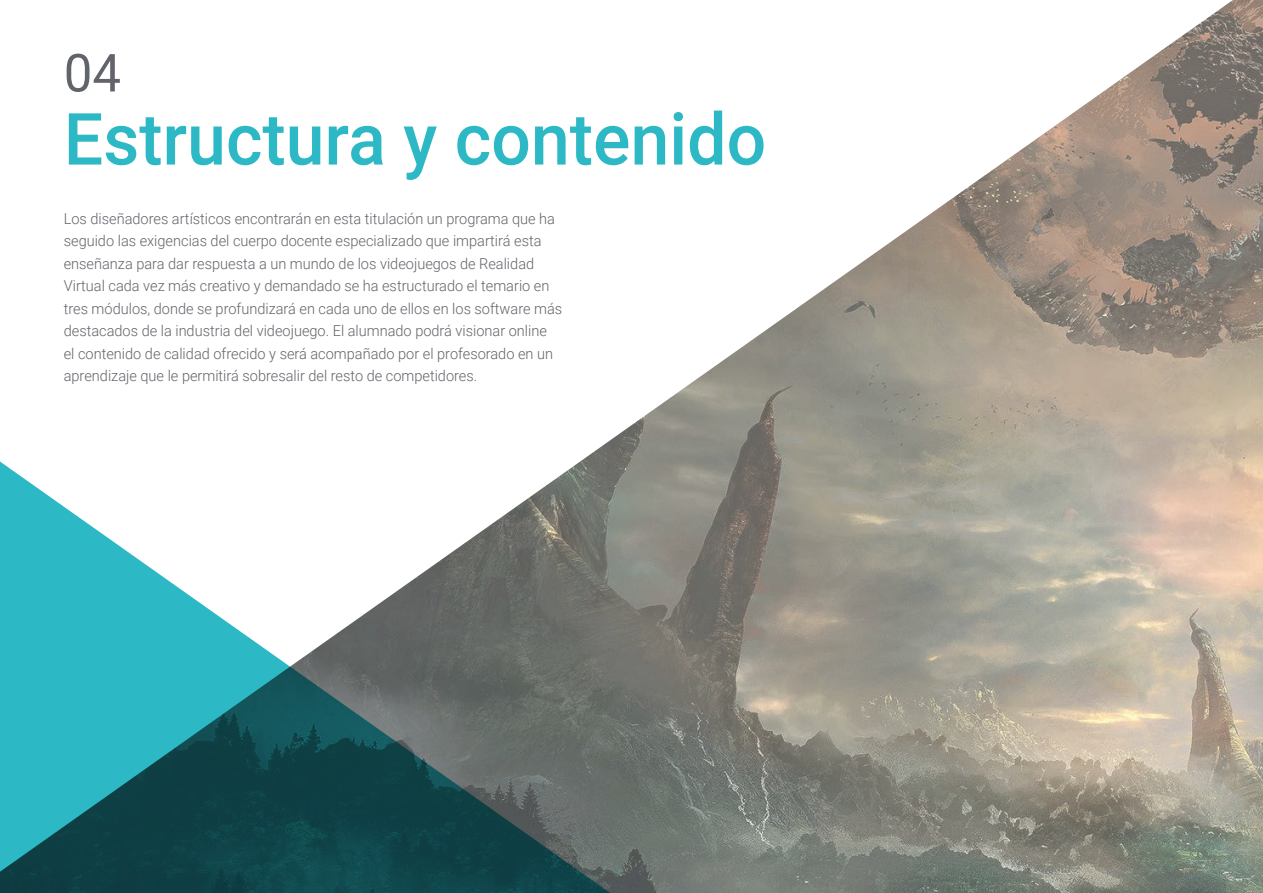
<style>
.page{position:relative;width:1263px;height:893px;background:#fff}
.page>*{position:absolute;margin:0;border:0;box-sizing:border-box;transform-origin:0 0}
.t1{font:500 72px "Roboto";color:#2db8c5}
.t2{font:52.5px "Roboto";color:#61646a}
.t3{font:300 15px/22.5px "Roboto";color:#61646a}
</style>
<div class="page">
<img style="left:602px;top:0;width:661px;height:893px">
<svg style="left:0;top:446px;width:640px;height:447px"></svg>
<h2 class="t2" style="left:64px;top:36px;width:59px">04</h2>
<h1 class="t1" style="left:64px;top:89px;width:704px">Estructura y contenido</h1>
<p class="t3" style="left:64px;top:207px;width:500px">Los diseñadores artísticos encontrarán en esta titulación un programa que ha seguido las exigencias del cuerpo docente especializado que impartirá esta enseñanza para dar respuesta a un mundo de los videojuegos de Realidad Virtual cada vez más creativo y demandado se ha estructurado el temario en tres módulos, donde se profundizará en cada uno de ellos en los software más destacados de la industria del videojuego. El alumnado podrá visionar online<br>el contenido de calidad ofrecido y será acompañado por el profesorado en un aprendizaje que le permitirá sobresalir del resto de competidores.</p>
</div>
